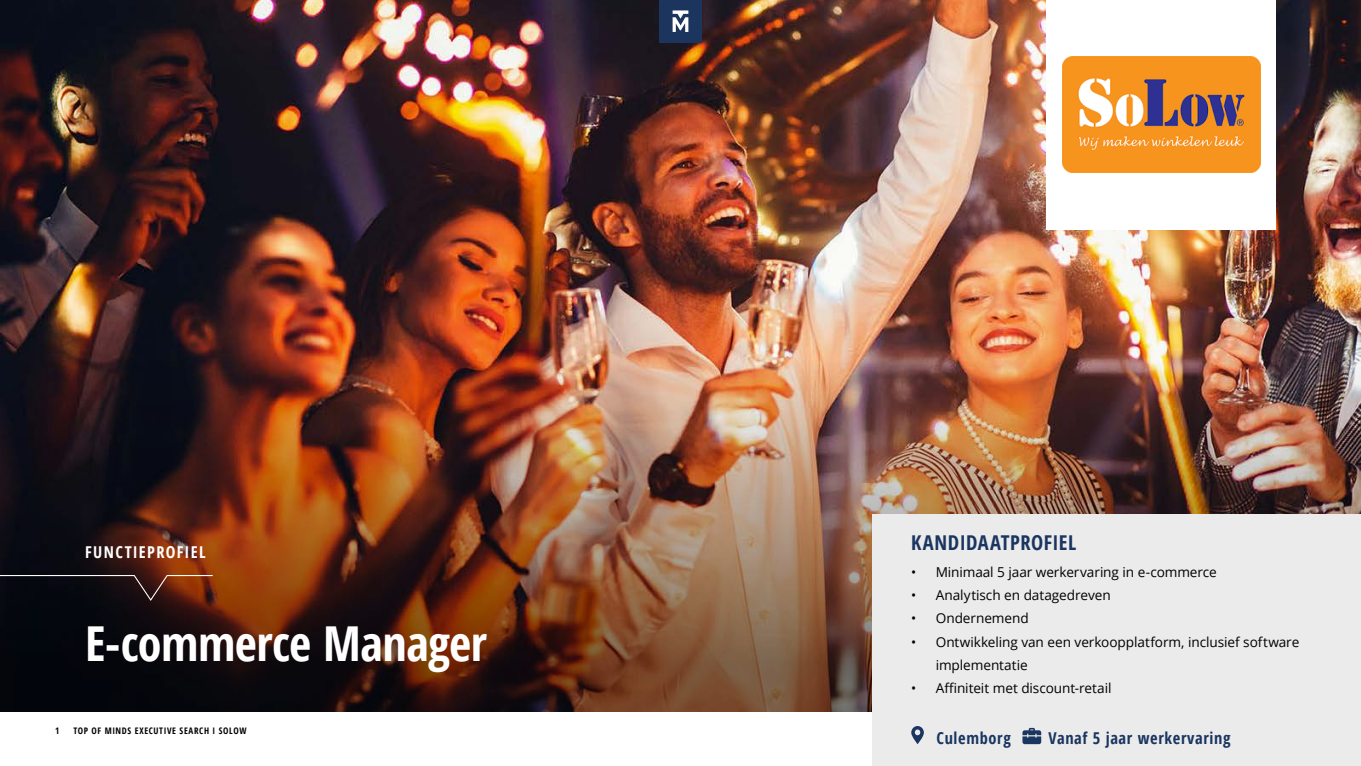
<style>
.page{position:relative;width:1361px;height:766px;background:#fff}
.page>*{position:absolute;margin:0;border:0;box-sizing:border-box;transform-origin:0 0}
.t1{font:700 condensed 48.15px "Open Sans";letter-spacing:-.01em;color:#fff}
.t2{font:700 condensed 20.4px "Open Sans";letter-spacing:.02em;color:#1a355f}
.t3{font:700 condensed 16.35px "Open Sans";letter-spacing:.04em;color:#1a355f}
.t4{font:700 condensed 16.27px "Open Sans";letter-spacing:.08em;color:#fff}
.t5{font:13.65px/23.2px "Open Sans";letter-spacing:-.005em;color:#000}
.t6{font:700 condensed 9px "Open Sans";letter-spacing:.07em;color:#000}
</style>
<div class="page">
<img style="left:0;top:0;width:1361px;height:332px">
<img style="left:0;top:332px;width:1361px;height:379px">
<svg style="left:0;top:574px;width:214px;height:27px;background:#321c19"></svg>
<div style="left:872px;top:514px;width:489px;height:251px;background:#ebebec"></div>
<svg style="left:911px;top:726px;width:13px;height:18px"></svg>
<svg style="left:1022px;top:727px;width:19px;height:17px"></svg>
<div style="left:1046px;top:0;width:230px;height:229px;background:#fff"></div>
<img style="left:1062px;top:56px;width:198px;height:117px">
<div style="left:659px;top:0;width:43px;height:43px;background:#1c355e"></div>
<svg style="left:672px;top:10px;width:16px;height:22px"></svg>
<p class="t4" style="left:85px;top:540px;width:122px">FUNCTIEPROFIEL</p>
<h1 class="t1" style="left:85px;top:610px;width:403px">E-commerce Manager</h1>
<p class="t6" style="left:55px;top:724px;width:6px">1</p>
<p class="t6" style="left:73px;top:724px;width:175px">TOP OF MINDS EXECUTIVE SEARCH I SOLOW</p>
<h2 class="t2" style="left:911px;top:528px;width:166px">KANDIDAATPROFIEL</h2>
<p class="t5" style="left:911px;top:560px;width:307px">• Minimaal 5 jaar werkervaring in e-commerce</p>
<p class="t5" style="left:911px;top:583px;width:201px">• Analytisch en datagedreven</p>
<p class="t5" style="left:911px;top:606px;width:119px">• Ondernemend</p>
<p class="t5" style="left:936px;top:629px;width:365px;text-indent:-25px">• Ontwikkeling van een verkoopplatform, inclusief software implementatie</p>
<p class="t5" style="left:911px;top:675px;width:202px">• Affiniteit met discount-retail</p>
<p class="t3" style="left:936px;top:726px;width:76px">Culemborg</p>
<p class="t3" style="left:1048px;top:726px;width:184px">Vanaf 5 jaar werkervaring</p>
</div>
